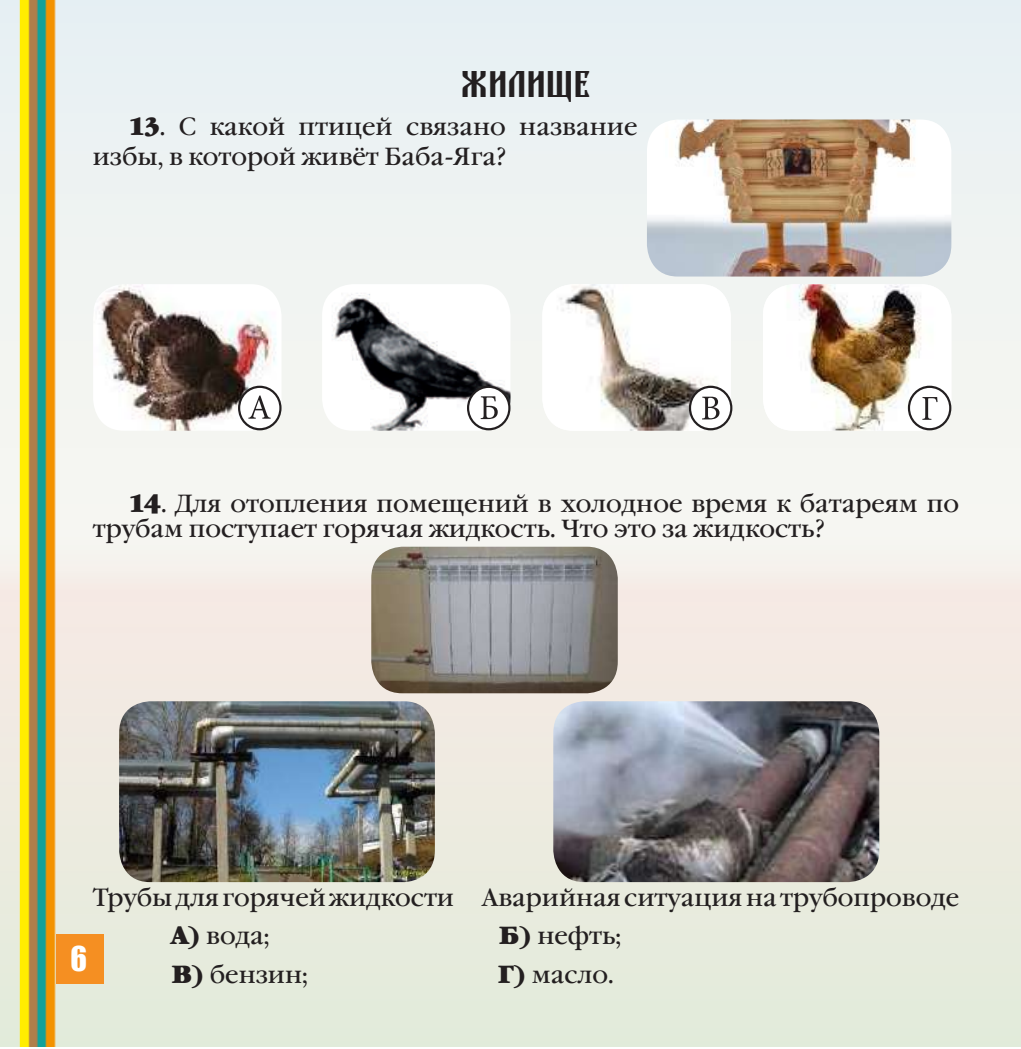
<style>
.page{position:relative;width:1021px;height:1049px;background:#fff}
.page>*{position:absolute;margin:0;border:0;box-sizing:border-box;transform-origin:0 0}
.t1{font:31.5px "BLAGOVEST";color:#231f20}
.t2{font:31.5px "Impact";color:#fff}
.t3{font:24.75px/29.5px "Garamond Book C";color:#231f20}
.s1{font-weight:700}
</style>
<div class="page">
<img style="left:0;top:0;width:1020px;height:1047px">
<img style="left:93px;top:284px;width:188px;height:147px">
<img style="left:322px;top:284px;width:188px;height:147px">
<img style="left:542px;top:284px;width:188px;height:147px">
<img style="left:763px;top:284px;width:188px;height:147px">
<img style="left:119px;top:701px;width:316px;height:181px">
<img style="left:553px;top:701px;width:326px;height:181px">
<img style="left:371px;top:547px;width:246px;height:146px">
<img style="left:647px;top:120px;width:304px;height:157px">
<div style="left:239px;top:387px;width:41px;height:42px;background:#fff;border-radius:50%"></div>
<div style="left:238px;top:386px;width:43px;height:44px;border:2px solid #231f20;border-radius:50%"></div>
<svg style="left:248px;top:395px;width:23px;height:24px"></svg>
<div style="left:468px;top:387px;width:41px;height:42px;background:#fff;border-radius:50%"></div>
<div style="left:467px;top:386px;width:43px;height:44px;border:2px solid #231f20;border-radius:50%"></div>
<svg style="left:480px;top:396px;width:17px;height:23px"></svg>
<div style="left:690px;top:387px;width:41px;height:42px;background:#fff;border-radius:50%"></div>
<div style="left:689px;top:386px;width:43px;height:44px;border:2px solid #231f20;border-radius:50%"></div>
<svg style="left:702px;top:397px;width:17px;height:22px"></svg>
<div style="left:909px;top:387px;width:41px;height:42px;background:#fff;border-radius:50%"></div>
<div style="left:907px;top:386px;width:44px;height:44px;border:2px solid #231f20;border-radius:50%"></div>
<svg style="left:922px;top:397px;width:15px;height:23px"></svg>
<div style="left:56px;top:934px;width:47px;height:50px;background:#f58f22"></div>
<p class="t1" style="left:460px;top:62px;width:132px">жилище</p>
<p class="t3" style="left:93px;top:113px;width:546px;text-indent:37px"><span class="s1">13</span>. С какой птицей связано название избы, в которой живёт Баба-Яга?</p>
<p class="t3" style="left:93px;top:492px;width:867px;line-height:24.8px;text-indent:37px"><span class="s1">14</span>. Для отопления помещений в холодное время к батареям по трубам поступает горячая жидкость. Что это за жидкость?</p>
<p class="t3" style="left:171px;top:880px;width:789px;line-height:38px;text-indent:-79px">Трубы для горячей жидкости Аварийная ситуация на трубопроводе<br><span class="s1">А)</span> вода;</p>
<p class="t3" style="left:499px;top:922px;width:124px"><span class="s1">Б)</span> нефть;</p>
<p class="t2" style="left:70px;top:934px;width:18px">6</p>
<p class="t3" style="left:171px;top:960px;width:138px"><span class="s1">В)</span> бензин;</p>
<p class="t3" style="left:498px;top:960px;width:117px"><span class="s1">Г)</span> масло.</p>
</div>
